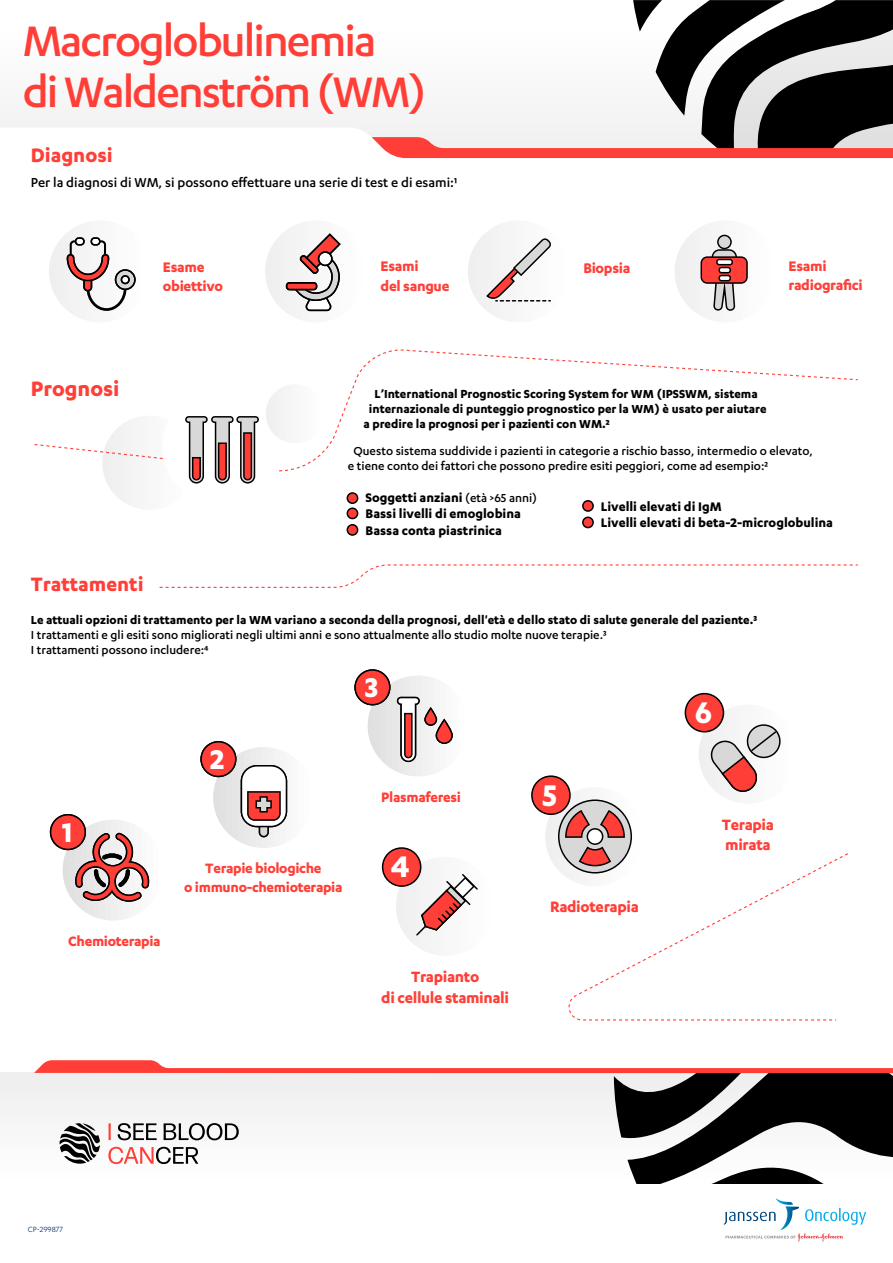
<style>
.page{position:relative;width:893px;height:1263px;background:#fff}
.page>*{position:absolute;margin:0;border:0;box-sizing:border-box;transform-origin:0 0}
.t1{font:500 49.5px/51px "Karbon";letter-spacing:-.04em;color:#ff3f37}
.t2{font:700 34.65px "Karbon";color:#fff}
.t3{font:700 31.5px "Karbon";color:#fff}
.t4{font:700 24px "Karbon";color:#ff3f37}
.t5{font:700 22.5px "Karbon";color:#ff3f37}
.t6{font:700 17.4px/20.9px "Karbon";letter-spacing:-.02em;color:#ff3f37;text-align:center}
.t7{font:700 16.2px/19.4px "Karbon";letter-spacing:-.02em;color:#ff3f37}
.t8{font:700 15.75px/18.9px "Karbon";letter-spacing:-.02em;color:#ff3f37;text-align:center}
.t9{font:500 15px "Karbon";color:#000}
.t10{font:700 14.4px/16px "Karbon";color:#000}
.t11{font:500 13.5px/15px "Karbon";color:#000}
.t12{font:700 13.5px "Karbon";color:#020202}
.t13{font:700 13.5px "Karbon";color:#000}
.t14{font:8.7px "Karbon";color:#002e6d}
.s1{font-weight:500;font-size:13.5px}
</style>
<div class="page">
<div style="left:102px;top:416px;width:94px;height:94px;background:#f6f6f6;border-radius:50%"></div>
<div style="left:0;top:1073px;width:893px;height:111px;background:#f6f6f6"></div>
<svg style="left:725px;top:1233px;width:118px;height:8px"></svg>
<svg style="left:805px;top:1208px;width:61px;height:17px"></svg>
<img style="left:776px;top:1198px;width:23px;height:32px">
<svg style="left:724px;top:1212px;width:52px;height:13px"></svg>
<div style="left:396px;top:857px;width:99px;height:99px;background:#f7f7f7;border-radius:50%"></div>
<svg style="left:415px;top:872px;width:63px;height:64px"></svg>
<div style="left:383px;top:848px;width:38px;height:38px;background:#ff3f37;border-radius:50%"></div>
<div style="left:382px;top:847px;width:39px;height:40px;border:2px solid #000;border-radius:50%"></div>
<svg style="left:159px;top:564px;width:699px;height:24px"></svg>
<svg style="left:34px;top:349px;width:824px;height:123px"></svg>
<svg style="left:0;top:110px;width:372px;height:28px"></svg>
<svg style="left:372px;top:0;width:521px;height:158px"></svg>
<div style="left:49px;top:220px;width:102px;height:102px;background:#f8f8f8;border-radius:50%"></div>
<div style="left:265px;top:220px;width:102px;height:102px;background:#f6f6f6;border-radius:50%"></div>
<div style="left:468px;top:220px;width:102px;height:102px;background:#f7f7f7;border-radius:50%"></div>
<div style="left:674px;top:220px;width:103px;height:102px;background:#f8f8f8;border-radius:50%"></div>
<svg style="left:116px;top:270px;width:19px;height:19px"></svg>
<div style="left:75px;top:237px;width:10px;height:9px;border:2px solid #000;border-radius:3px"></div>
<div style="left:91px;top:237px;width:9px;height:9px;border:2px solid #000;border-radius:3px"></div>
<div style="left:115px;top:269px;width:21px;height:21px;border:2px solid #000;border-radius:50%"></div>
<div style="left:121px;top:275px;width:9px;height:9px;border:2px solid #000;border-radius:50%"></div>
<svg style="left:66px;top:240px;width:61px;height:71px"></svg>
<div style="left:287px;top:283px;width:30px;height:7px;background:#ff3f37;border-radius:3px"></div>
<svg style="left:294px;top:233px;width:47px;height:79px"></svg>
<div style="left:318px;top:251px;width:15px;height:15px;border:2px solid #000;border-radius:50%"></div>
<div style="left:286px;top:282px;width:31px;height:8px;border:2px solid #000;border-radius:3px"></div>
<svg style="left:700px;top:235px;width:48px;height:76px"></svg>
<svg style="left:486px;top:238px;width:65px;height:64px"></svg>
<div style="left:162px;top:386px;width:120px;height:120px;background:#fff;border-radius:50%"></div>
<svg style="left:185px;top:416px;width:74px;height:68px"></svg>
<div style="left:266px;top:384px;width:59px;height:59px;background:#f7f7f7;border-radius:50%"></div>
<svg style="left:347px;top:492px;width:11px;height:44px"></svg>
<svg style="left:582px;top:500px;width:12px;height:28px"></svg>
<div style="left:699px;top:704px;width:99px;height:100px;background:#f8f8f8;border-radius:50%"></div>
<div style="left:685px;top:694px;width:38px;height:38px;background:#ff3f37;border-radius:50%"></div>
<div style="left:685px;top:693px;width:39px;height:39px;border:2px solid #000;border-radius:50%"></div>
<div style="left:545px;top:787px;width:99px;height:99px;background:#f6f6f6;border-radius:50%"></div>
<div style="left:532px;top:776px;width:38px;height:38px;background:#ff3f37;border-radius:50%"></div>
<div style="left:531px;top:775px;width:40px;height:40px;border:2px solid #000;border-radius:50%"></div>
<svg style="left:558px;top:799px;width:74px;height:54px"></svg>
<div style="left:63px;top:819px;width:101px;height:101px;background:linear-gradient(to right,#ddd,#fff);border-radius:50%"></div>
<div style="left:213px;top:747px;width:101px;height:101px;background:linear-gradient(to right,#dcdcdc,#fefefe);border-radius:50%"></div>
<div style="left:368px;top:675px;width:101px;height:101px;background:linear-gradient(to right,#dcdcdc,#fff);border-radius:50%"></div>
<svg style="left:75px;top:833px;width:74px;height:69px"></svg>
<svg style="left:241px;top:765px;width:46px;height:72px"></svg>
<div style="left:51px;top:815px;width:34px;height:34px;background:#ff3f37;border-radius:50%"></div>
<div style="left:50px;top:814px;width:36px;height:36px;border:2px solid #000;border-radius:50%"></div>
<div style="left:201px;top:742px;width:35px;height:34px;background:#ff3f37;border-radius:50%"></div>
<div style="left:200px;top:741px;width:36px;height:36px;border:2px solid #000;border-radius:50%"></div>
<div style="left:355px;top:670px;width:35px;height:35px;background:#ff3f37;border-radius:50%"></div>
<div style="left:354px;top:669px;width:36px;height:36px;border:2px solid #000;border-radius:50%"></div>
<svg style="left:397px;top:697px;width:56px;height:65px"></svg>
<svg style="left:562px;top:852px;width:286px;height:169px"></svg>
<svg style="left:34px;top:1060px;width:859px;height:124px"></svg>
<svg style="left:710px;top:724px;width:71px;height:68px"></svg>
<h1 class="t1" style="left:23px;top:14px;width:405px">Macroglobulinemia<br>di Waldenström (WM)</h1>
<h3 class="t5" style="left:31px;top:143px;width:83px">Diagnosi</h3>
<p class="t9" style="left:31px;top:174px;width:428px">Per la diagnosi di WM, si possono effettuare una serie di test e di esami:¹</p>
<p class="t7" style="left:163px;top:257px;width:62px">Esame obiettivo</p>
<p class="t7" style="left:381px;top:256px;width:70px">Esami<br>del sangue</p>
<p class="t7" style="left:583px;top:258px;width:48px">Biopsia</p>
<p class="t7" style="left:788px;top:255px;width:76px">Esami radiografici</p>
<h3 class="t4" style="left:31px;top:375px;width:90px">Prognosi</h3>
<h3 class="t5" style="left:31px;top:571px;width:114px">Trattamenti</h3>
<p class="t12" style="left:374px;top:386px;width:385px">L’International Prognostic Scoring System for WM (IPSSWM, sistema</p>
<p class="t12" style="left:369px;top:401px;width:399px">internazionale di punteggio prognostico per la WM) è usato per aiutare</p>
<p class="t12" style="left:363px;top:416px;width:248px">a predire la prognosi per i pazienti con WM.²</p>
<p class="t11" style="left:348px;top:443px;width:467px;text-indent:6px">Questo sistema suddivide i pazienti in categorie a rischio basso, intermedio o elevato, e tiene conto dei fattori che possono predire esiti peggiori, come ad esempio:²</p>
<p class="t10" style="left:366px;top:489px;width:173px">Soggetti anziani <span class="s1">(età &gt;65 anni)<br></span>Bassi livelli di emoglobina<br>Bassa conta piastrinica</p>
<p class="t10" style="left:601px;top:498px;width:234px">Livelli elevati di IgM<br>Livelli elevati di beta-2-microglobulina</p>
<p class="t13" style="left:31px;top:612px;width:728px">Le attuali opzioni di trattamento per la WM variano a seconda della prognosi, dell'età e dello stato di salute generale del paziente.³</p>
<p class="t11" style="left:31px;top:627px;width:577px">I trattamenti e gli esiti sono migliorati negli ultimi anni e sono attualmente allo studio molte nuove terapie.³<br>I trattamenti possono includere:⁴</p>
<h3 class="t3" style="left:62px;top:814px;width:12px">1</h3>
<p class="t8" style="left:68px;top:931px;width:94px">Chemioterapia</p>
<h3 class="t3" style="left:210px;top:741px;width:16px">2</h3>
<p class="t8" style="left:184px;top:858px;width:160px">Terapie biologiche<br>o immuno-chemioterapia</p>
<h3 class="t3" style="left:365px;top:669px;width:15px">3</h3>
<p class="t8" style="left:381px;top:787px;width:81px">Plasmaferesi</p>
<h2 class="t2" style="left:391px;top:847px;width:21px">4</h2>
<p class="t6" style="left:381px;top:965px;width:129px">Trapianto<br>di cellule staminali</p>
<h2 class="t2" style="left:542px;top:775px;width:16px">5</h2>
<p class="t6" style="left:550px;top:896px;width:90px">Radioterapia</p>
<h2 class="t2" style="left:695px;top:693px;width:18px">6</h2>
<p class="t6" style="left:722px;top:813px;width:54px;text-align:left">Terapia mirata</p>
<p class="t14" style="left:28px;top:1225px;width:36px">CP-299877</p>
</div>
